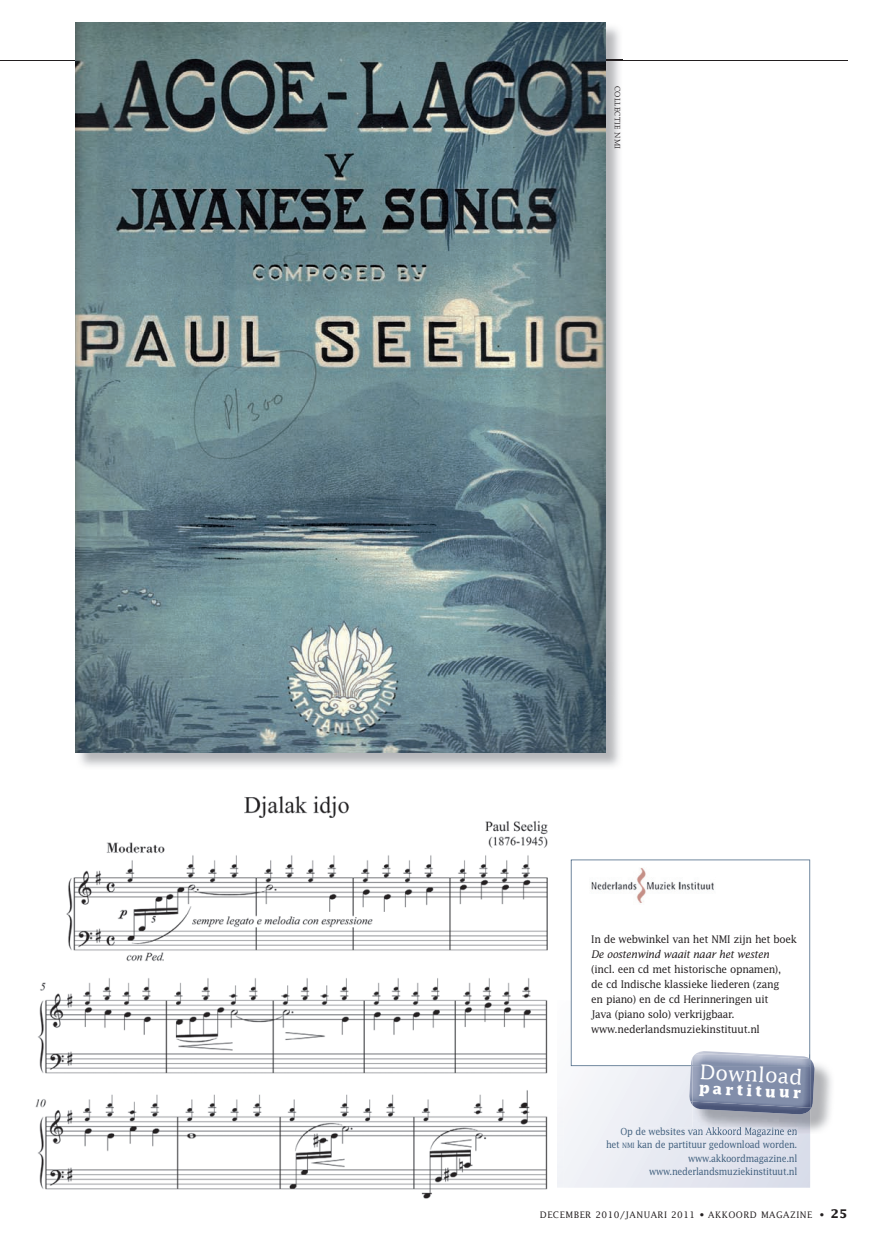
<style>
.page{position:relative;width:887px;height:1257px;background:#fff}
.page>*{position:absolute;margin:0;border:0;box-sizing:border-box;transform-origin:0 0}
.t1{font:20.25px "Lucida Std";color:#fff}
.t2{font:700 15.15px "Lucida Std";color:#fff}
.t3{font:10.5px/15px "Lucida Std";letter-spacing:-.03em;color:#231f20;scale:.95 1}
.t4{font:9.75px/13.5px "Lucida Std";letter-spacing:-.03em;color:#41607e;text-align:right;scale:.9 1}
.t5{font:9px "Lucida Std";letter-spacing:.05em;color:#231f20}
.t6{font:9px "Joanna MT Std";letter-spacing:.04em;color:#231f20}
.s1{font-style:italic}
.s2{font-size:7.35px}
.s3{font-weight:700;font-size:12px}
</style>
<div class="page">
<img style="left:66px;top:796px;width:482px;height:165px">
<img style="left:35px;top:1090px;width:513px;height:109px">
<img style="left:38px;top:978px;width:510px;height:96px">
<hr style="left:0;top:60px;width:847px;height:1px;background:#231f20">
<svg style="left:564px;top:1000px;width:246px;height:188px"></svg>
<svg style="left:621px;top:1127px;width:176px;height:10px"></svg>
<svg style="left:571px;top:859px;width:239px;height:207px"></svg>
<img style="left:589px;top:868px;width:126px;height:36px">
<img style="left:810px;top:1054px;width:22px;height:79px">
<img style="left:692px;top:1114px;width:118px;height:20px">
<img style="left:692px;top:1127px;width:105px;height:7px">
<img style="left:697px;top:1051px;width:67px;height:3px">
<img style="left:692px;top:1108px;width:118px;height:6px">
<img style="left:689px;top:1066px;width:3px;height:35px">
<svg style="left:691px;top:1053px;width:32px;height:13px"></svg>
<img style="left:810px;top:1059px;width:4px;height:49px">
<img style="left:692px;top:1054px;width:118px;height:54px">
<img style="left:692px;top:1059px;width:118px;height:7px">
<img style="left:76px;top:22px;width:546px;height:745px">
<img style="left:605px;top:60px;width:17px;height:1px">
<img style="left:76px;top:22px;width:529px;height:730px">
<p class="t6" style="left:622px;top:86px;width:65px;rotate:90deg">COLLECTIE NMI</p>
<p class="t3" style="left:591px;top:931px;width:218px">In de webwinkel van het NMI zijn het boek <span class="s1">De oostenwind waait naar het westen<br></span>(incl. een cd met historische opnamen),<br>de cd Indische klassieke liederen (zang<br>en piano) en de cd Herinneringen uit<br>Java (piano solo) verkrijgbaar. www.nederlandsmuziekinstituut.nl</p>
<p class="t1" style="left:700px;top:1059px;width:104px;rotate:3deg">Download</p>
<p class="t2" style="left:699px;top:1078px;width:104px;rotate:3deg">partituur</p>
<p class="t4" style="left:606px;top:1124px;width:214px">Op de websites van Akkoord Magazine en het <span class="s2">NMI</span> kan de partituur gedownload worden. www.akkoordmagazine.nl www.nederlandsmuziekinstituut.nl</p>
<p class="t5" style="left:540px;top:1209px;width:309px">DECEMBER 2010/JANUARI 2011 • AKKOORD MAGAZINE • <span class="s3">25</span></p>
</div>
